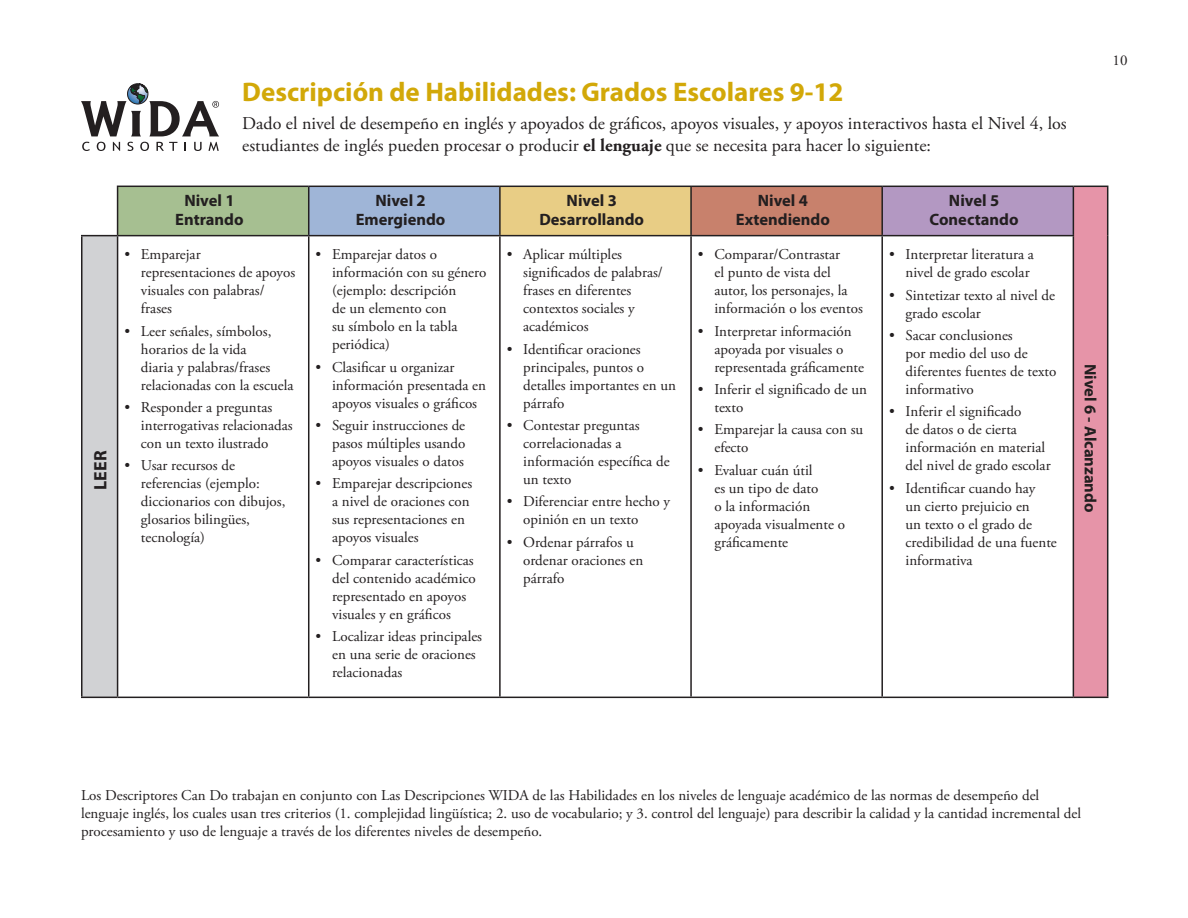
<style>
.page{position:relative;width:1188px;height:918px;background:#fff}
.page>*{position:absolute;margin:0;border:0;box-sizing:border-box;transform-origin:0 0}
.subhead{font:700 27px "Myriad Pro";color:#d2a808}
.subhead-2{font:18px/21.6px "Adobe Garamond Pro";color:#231f20}
.t1{font:700 18px "Myriad Pro";color:#231f20}
.t2{font:700 16.5px "Myriad Pro";color:#231f20}
.spanish_bullets{font:15px/18px "Adobe Garamond Pro";color:#231f20}
.body{font:15px/18px "Adobe Garamond Pro";color:#231f20}
.s1{font-weight:700}
</style>
<div class="page">
<svg style="left:82px;top:142px;width:8px;height:9px"></svg>
<svg style="left:97px;top:142px;width:9px;height:9px"></svg>
<svg style="left:113px;top:142px;width:7px;height:9px"></svg>
<svg style="left:127px;top:142px;width:6px;height:9px"></svg>
<svg style="left:140px;top:142px;width:9px;height:9px"></svg>
<svg style="left:156px;top:142px;width:21px;height:9px"></svg>
<svg style="left:194px;top:142px;width:8px;height:9px"></svg>
<svg style="left:208px;top:142px;width:11px;height:9px"></svg>
<svg style="left:81px;top:84px;width:138px;height:52px"></svg>
<div style="left:118px;top:186px;width:191px;height:50px;background:#a6bf91"></div>
<div style="left:309px;top:186px;width:191px;height:50px;background:#9fb5d7"></div>
<div style="left:500px;top:186px;width:191px;height:50px;background:#e8cd85"></div>
<div style="left:691px;top:186px;width:191px;height:50px;background:#c8816c"></div>
<div style="left:882px;top:186px;width:191px;height:50px;background:#b398c2"></div>
<div style="left:1073px;top:186px;width:35px;height:511px;background:#e694a8"></div>
<div style="left:82px;top:236px;width:36px;height:461px;background:#d1d2d4"></div>
<hr style="left:309px;top:186px;width:191px;height:1px;background:#231f20">
<hr style="left:500px;top:186px;width:191px;height:1px;background:#231f20">
<hr style="left:499px;top:187px;width:2px;height:48px;background:#231f20">
<hr style="left:691px;top:186px;width:191px;height:1px;background:#231f20">
<hr style="left:690px;top:187px;width:2px;height:48px;background:#231f20">
<hr style="left:882px;top:186px;width:191px;height:1px;background:#231f20">
<hr style="left:881px;top:187px;width:2px;height:48px;background:#231f20">
<hr style="left:1073px;top:186px;width:35px;height:1px;background:#231f20">
<hr style="left:1073px;top:187px;width:1px;height:48px;background:#231f20">
<hr style="left:1107px;top:187px;width:1px;height:49px;background:#231f20">
<hr style="left:309px;top:235px;width:191px;height:1px;background:#231f20">
<hr style="left:308px;top:236px;width:1px;height:461px;background:#231f20">
<hr style="left:500px;top:235px;width:191px;height:1px;background:#231f20">
<hr style="left:499px;top:236px;width:2px;height:461px;background:#231f20">
<hr style="left:691px;top:235px;width:191px;height:1px;background:#231f20">
<hr style="left:690px;top:236px;width:2px;height:461px;background:#231f20">
<hr style="left:882px;top:235px;width:192px;height:1px;background:#231f20">
<hr style="left:881px;top:236px;width:2px;height:461px;background:#231f20">
<hr style="left:1073px;top:236px;width:1px;height:461px;background:#231f20">
<hr style="left:1107px;top:236px;width:1px;height:461px;background:#231f20">
<hr style="left:118px;top:697px;width:191px;height:1px;background:#231f20">
<hr style="left:309px;top:697px;width:191px;height:1px;background:#231f20">
<hr style="left:500px;top:697px;width:191px;height:1px;background:#231f20">
<hr style="left:691px;top:697px;width:191px;height:1px;background:#231f20">
<hr style="left:882px;top:697px;width:191px;height:1px;background:#231f20">
<hr style="left:1073px;top:697px;width:35px;height:1px;background:#231f20">
<hr style="left:117px;top:186px;width:192px;height:1px;background:#231f20">
<hr style="left:117px;top:187px;width:1px;height:48px;background:#231f20">
<hr style="left:308px;top:187px;width:1px;height:48px;background:#231f20">
<hr style="left:118px;top:235px;width:191px;height:1px;background:#231f20">
<hr style="left:81px;top:235px;width:37px;height:1px;background:#231f20">
<hr style="left:81px;top:236px;width:1px;height:461px;background:#231f20">
<hr style="left:117px;top:236px;width:1px;height:461px;background:#231f20">
<hr style="left:81px;top:697px;width:37px;height:1px;background:#231f20">
<p class="t1" style="left:89px;top:490px;width:42px;rotate:-90deg">LEER</p>
<p class="subhead" style="left:242px;top:75px;width:603px">Descripción de Habilidades: Grados Escolares 9-12</p>
<p class="subhead-2" style="left:242px;top:113px;width:826px">Dado el nivel de desempeño en inglés y apoyados de gráficos, apoyos visuales, y apoyos interactivos hasta el Nivel 4, los estudiantes de inglés pueden procesar o producir <span class="s1">el lenguaje</span> que se necesita para hacer lo siguiente:</p>
<p class="t2" style="left:184px;top:189px;width:52px">Nivel 1</p>
<p class="t2" style="left:175px;top:209px;width:70px">Entrando</p>
<p class="spanish_bullets" style="left:141px;top:246px;width:156px;text-indent:-16px">• Emparejar representaciones de apoyos visuales con palabras/ frases</p>
<p class="spanish_bullets" style="left:141px;top:323px;width:154px;text-indent:-16px">• Leer señales, símbolos, horarios de la vida<br>diaria y palabras/frases relacionadas con la escuela</p>
<p class="spanish_bullets" style="left:141px;top:399px;width:153px;text-indent:-16px">• Responder a preguntas interrogativas relacionadas con un texto ilustrado</p>
<p class="spanish_bullets" style="left:141px;top:457px;width:146px;text-indent:-16px">• Usar recursos de referencias (ejemplo: diccionarios con dibujos, glosarios bilingües, tecnología)</p>
<p class="t2" style="left:376px;top:189px;width:52px">Nivel 2</p>
<p class="t2" style="left:356px;top:209px;width:91px">Emergiendo</p>
<p class="spanish_bullets" style="left:332px;top:246px;width:156px;text-indent:-16px">• Emparejar datos o información con su género (ejemplo: descripción<br>de un elemento con<br>su símbolo en la tabla periódica)</p>
<p class="spanish_bullets" style="left:332px;top:359px;width:155px;text-indent:-16px">• Clasificar u organizar información presentada en apoyos visuales o gráficos</p>
<p class="spanish_bullets" style="left:332px;top:417px;width:135px;text-align:justify;text-indent:-16px">• Seguir instrucciones de pasos múltiples usando apoyos visuales o datos</p>
<p class="spanish_bullets" style="left:332px;top:475px;width:142px;text-indent:-16px">• Emparejar descripciones a nivel de oraciones con sus representaciones en apoyos visuales</p>
<p class="spanish_bullets" style="left:332px;top:552px;width:145px;text-indent:-16px">• Comparar características del contenido académico representado en apoyos visuales y en gráficos</p>
<p class="spanish_bullets" style="left:332px;top:628px;width:152px;text-indent:-16px">• Localizar ideas principales en una serie de oraciones relacionadas</p>
<p class="t2" style="left:567px;top:189px;width:52px">Nivel 3</p>
<p class="t2" style="left:539px;top:209px;width:106px">Desarrollando</p>
<p class="spanish_bullets" style="left:523px;top:246px;width:141px;text-indent:-16px">• Aplicar múltiples significados de palabras/ frases en diferentes contextos sociales y académicos</p>
<p class="spanish_bullets" style="left:523px;top:341px;width:154px;text-indent:-16px">• Identificar oraciones principales, puntos o detalles importantes en un párrafo</p>
<p class="spanish_bullets" style="left:523px;top:417px;width:148px;text-indent:-16px">• Contestar preguntas correlacionadas a información específica de un texto</p>
<p class="spanish_bullets" style="left:523px;top:493px;width:148px;text-indent:-16px">• Diferenciar entre hecho y opinión en un texto</p>
<p class="spanish_bullets" style="left:523px;top:534px;width:121px;text-indent:-16px">• Ordenar párrafos u ordenar oraciones en párrafo</p>
<p class="t2" style="left:758px;top:189px;width:52px">Nivel 4</p>
<p class="t2" style="left:736px;top:209px;width:96px">Extendiendo</p>
<p class="spanish_bullets" style="left:714px;top:246px;width:150px;text-indent:-16px">• Comparar/Contrastar<br>el punto de vista del autor, los personajes, la información o los eventos</p>
<p class="spanish_bullets" style="left:714px;top:323px;width:151px;text-indent:-16px">• Interpretar información apoyada por visuales o representada gráficamente</p>
<p class="spanish_bullets" style="left:714px;top:381px;width:154px;text-indent:-16px">• Inferir el significado de un texto</p>
<p class="spanish_bullets" style="left:714px;top:421px;width:150px;text-indent:-16px">• Emparejar la causa con su efecto</p>
<p class="spanish_bullets" style="left:714px;top:462px;width:132px;text-indent:-16px">• Evaluar cuán útil<br>es un tipo de dato<br>o la información apoyada visualmente o gráficamente</p>
<p class="t2" style="left:949px;top:189px;width:52px">Nivel 5</p>
<p class="t2" style="left:930px;top:209px;width:90px">Conectando</p>
<p class="spanish_bullets" style="left:889px;top:246px;width:146px;text-align:right">• Interpretar literatura a nivel de grado escolar</p>
<p class="spanish_bullets" style="left:906px;top:287px;width:151px;text-indent:-16px">• Sintetizar texto al nivel de grado escolar</p>
<p class="spanish_bullets" style="left:906px;top:327px;width:152px;text-indent:-16px">• Sacar conclusiones<br>por medio del uso de diferentes fuentes de texto informativo</p>
<p class="spanish_bullets" style="left:906px;top:403px;width:147px;text-indent:-16px">• Inferir el significado<br>de datos o de cierta información en material del nivel de grado escolar</p>
<p class="spanish_bullets" style="left:906px;top:480px;width:153px;text-indent:-16px">• Identificar cuando hay<br>un cierto prejuicio en<br>un texto o el grado de credibilidad de una fuente informativa</p>
<p class="body" style="left:1113px;top:52px;width:16px">10</p>
<p class="t2" style="left:1101px;top:364px;width:150px;rotate:90deg">Nivel 6 - Alcanzando</p>
<p class="body" style="left:81px;top:786px;width:1002px">Los Descriptores Can Do trabajan en conjunto con Las Descripciones WIDA de las Habilidades en los niveles de lenguaje académico de las normas de desempeño del lenguaje inglés, los cuales usan tres criterios (1. complejidad lingüística; 2. uso de vocabulario; y 3. control del lenguaje) para describir la calidad y la cantidad incremental del procesamiento y uso de lenguaje a través de los diferentes niveles de desempeño.</p>
</div>
